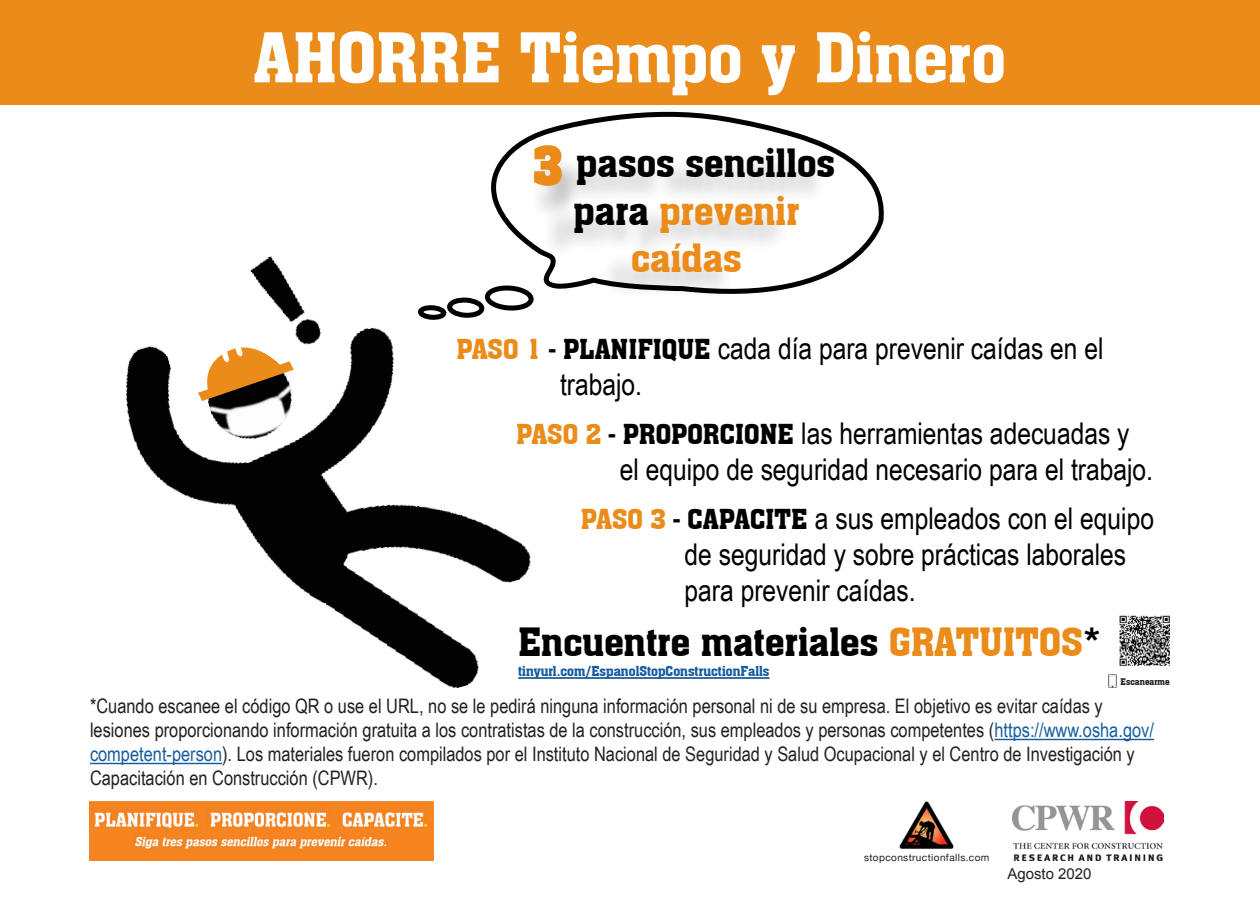
<style>
.page{position:relative;width:1260px;height:900px;background:#fff}
.page>*{position:absolute;margin:0;border:0;box-sizing:border-box;transform-origin:0 0}
.t1{font:600 75px "MGI Archon";color:#fff}
.t2{font:600 55px "MGI Archon";color:#ea8b1a}
.t3{font:600 42.5px "MGI Archon";color:#000}
.t4{font:600 42.5px "MGI Archon";color:#ea8b1a}
.t5{font:30px/36px "Arial Narrow";color:#000}
.t6{font:20px/24px "Arial Narrow";color:#231f20}
.t7{font:600 15px "MGI Archon";color:#175d9e}
.t8{font:15px "Arial";color:#231f20}
.t9{font:10px "Helvetica Neue";letter-spacing:.04em;color:#231f20}
.t10{font:600 10px "MGI Archon";color:#231f20}
.s1{color:#000}
.s2{font-family:"MGI Archon";font-weight:600;color:#ea8b1a}
.s3{font-family:"MGI Archon";font-weight:600}
.s4{color:#ea8b1a}
.s5{color:#175d9e}
</style>
<div class="page">
<div style="left:0;top:0;width:1260px;height:104px;background:#ea8b1a"></div>
<svg style="left:491px;top:111px;width:393px;height:183px"></svg>
<img style="left:126px;top:213px;width:448px;height:475px">
<svg style="left:198px;top:342px;width:96px;height:59px"></svg>
<img style="left:89px;top:802px;width:344px;height:58px">
<img style="left:1013px;top:801px;width:150px;height:60px">
<hr style="left:994px;top:739px;width:160px;height:1px;background:#175d9e">
<hr style="left:90px;top:763px;width:132px;height:1px;background:#175d9e">
<hr style="left:518px;top:677px;width:252px;height:2px;background:#175d9e">
<img style="left:1119px;top:615px;width:51px;height:50px">
<svg style="left:1109px;top:674px;width:7px;height:13px"></svg>
<img style="left:899px;top:801px;width:55px;height:48px">
<div style="left:528px;top:156px;width:54px;height:65px;background:#231f20;opacity:.2"></div>
<svg style="left:533px;top:144px;width:30px;height:43px"></svg>
<p class="t1" style="left:254px;top:9px;width:753px">AHORRE Tiempo y Dinero</p>
<p class="t2" style="left:534px;top:130px;width:30px">3</p>
<p class="t3" style="left:576px;top:136px;width:260px">pasos sencillos</p>
<p class="t4" style="left:574px;top:183px;width:228px"><span class="s1">para</span> prevenir</p>
<p class="t4" style="left:631px;top:231px;width:112px">caídas</p>
<p class="t5" style="left:560px;top:329px;width:545px;text-indent:-104px"><span class="s2">PASO 1</span> <span class="s3">- PLANIFIQUE</span> cada día para prevenir caídas en el trabajo.</p>
<p class="t5" style="left:620px;top:414px;width:535px;text-indent:-104px"><span class="s2">PASO 2</span> <span class="s3">- PROPORCIONE</span> las herramientas adecuadas y el equipo de seguridad necesario para el trabajo.</p>
<p class="t5" style="left:685px;top:499px;width:471px;text-indent:-104px"><span class="s2">PASO 3</span> <span class="s3">- CAPACITE</span> a sus empleados con el equipo de seguridad y sobre prácticas laborales para prevenir caídas.</p>
<p class="t3" style="left:518px;top:615px;width:584px">Encuentre materiales <span class="s4">GRATUITOS</span>*</p>
<p class="t7" style="left:518px;top:662px;width:253px">tinyurl.com/EspanolStopConstructionFalls</p>
<p class="t10" style="left:1121px;top:675px;width:51px">Escanearme</p>
<p class="t6" style="left:90px;top:694px;width:1066px">*Cuando escanee el código QR o use el URL, no se le pedirá ninguna información personal ni de su empresa. El objetivo es evitar caídas y lesiones proporcionando información gratuita a los contratistas de la construcción, sus empleados y personas competentes (<span class="s5">https://www.osha.gov/ competent-person</span>). Los materiales fueron compilados por el Instituto Nacional de Seguridad y Salud Ocupacional y el Centro de Investigación y Capacitación en Construcción (CPWR).</p>
<p class="t9" style="left:864px;top:850px;width:127px">stopconstructionfalls.com</p>
<p class="t8" style="left:1007px;top:864px;width:86px">Agosto 2020</p>
</div>
